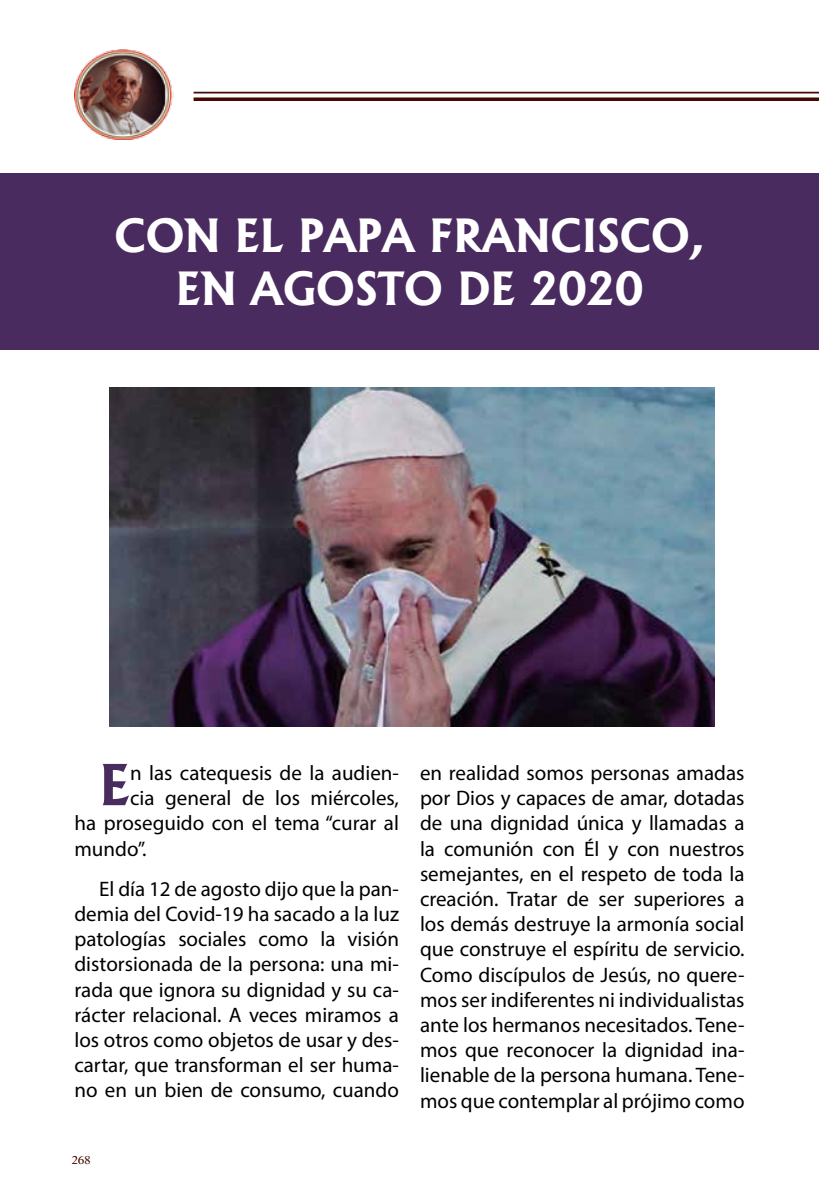
<style>
.page{position:relative;width:819px;height:1191px;background:#fff}
.page>*{position:absolute;margin:0;border:0;box-sizing:border-box;transform-origin:0 0}
.t1{font:700 53.9px "Albertus";color:#492b5f}
.t2{font:700 43.75px/52.5px "Albertus";color:#fff;text-align:center}
.t3{font:21px/25.2px "Myriad Pro";color:#000;text-align:justify}
.t4{font:12.25px "Tamil MN";color:#450a00}
</style>
<div class="page">
<img style="left:74px;top:50px;width:100px;height:89px">
<svg style="left:193px;top:97px;width:626px;height:4px;background:#5b281f"></svg>
<hr style="left:193px;top:92px;width:626px;height:1px;background:#450a00">
<div style="left:0;top:174px;width:819px;height:176px;background:#492b5f"></div>
<img style="left:109px;top:387px;width:605px;height:339px">
<h2 class="t2" style="left:114px;top:210px;width:591px">CON EL PAPA FRANCISCO,<br>EN AGOSTO DE 2020</h2>
<h1 class="t1" style="left:99px;top:752px;width:32px">E</h1>
<p class="t3" style="left:130px;top:760px;width:270px">n las catequesis de la audien-</p>
<p class="t3" style="left:130px;top:785px;width:270px">cia general de los miércoles,</p>
<p class="t3" style="left:74px;top:810px;width:326px">ha proseguido con el tema “curar al</p>
<p class="t3" style="left:74px;top:835px;width:73px">mundo”.</p>
<p class="t3" style="left:74px;top:875px;width:326px;text-indent:25px">El día 12 de agosto dijo que la pan&shy;demia del Covid-19 ha sacado a la luz patologías sociales como la visión distorsionada de la persona: una mi&shy;rada que ignora su dignidad y su ca&shy;rácter relacional. A veces miramos a los otros como objetos de usar y des&shy;cartar, que transforman el ser huma&shy;no en un bien de consumo, cuando</p>
<p class="t4" style="left:71px;top:1151px;width:21px">268</p>
<p class="t3" style="left:420px;top:760px;width:326px">en realidad somos personas amadas por Dios y capaces de amar, dotadas de una dignidad única y llamadas a la comunión con Él y con nuestros semejantes, en el respeto de toda la creación. Tratar de ser superiores a los demás destruye la armonía social que construye el espíritu de servicio.<br>Como discípulos de Jesús, no quere&shy;mos ser indiferentes ni individualistas ante los hermanos necesitados. Tene&shy;mos que reconocer la dignidad ina&shy;lienable de la persona humana. Tene&shy;mos que contemplar al prójimo como</p>
</div>
